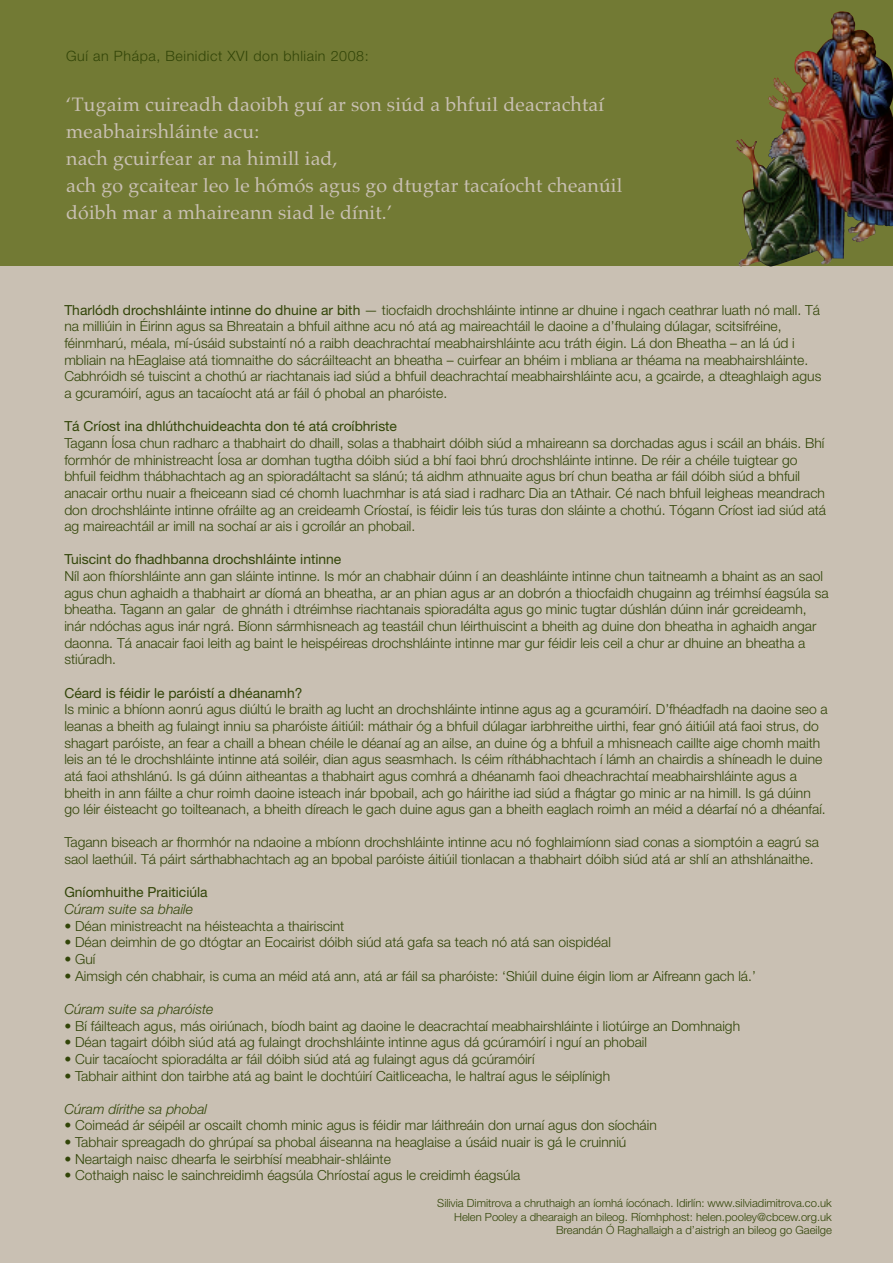
<style>
.page{position:relative;width:893px;height:1263px;background:#fff}
.page>*{position:absolute;margin:0;border:0;box-sizing:border-box;transform-origin:0 0}
.t1{font:19.5px/27px "Palatino";color:#c9c0b3}
.t2{font:300 14.25px "Helvetica Neue";letter-spacing:.04em;color:#324508}
.t3{font:300 13.8px/16.6px "Helvetica Neue";color:#324508}
.t4{font:13.8px "Helvetica Neue";color:#324508}
.t5{font:italic 300 13.8px "Helvetica Neue";color:#324508}
.t6{font:300 11.25px/13.5px "Helvetica Neue";color:#324508;text-align:right}
.s1{font-weight:400}
</style>
<div class="page">
<div style="left:0;top:257px;width:893px;height:1006px;background:#c9c0b3"></div>
<div style="left:0;top:0;width:893px;height:266px;background:#727a34"></div>
<img style="left:736px;top:77px;width:157px;height:190px">
<p class="t2" style="left:66px;top:47px;width:304px">Gu an Phápa, Beinidic XVI don bhliain 2008:</p>
<h1 class="t1" style="left:66px;top:91px;width:558px">‘Tugaim cuireadh daoibh guí ar son siúd a bhfuil deacrachtaí meabhairshláinte acu:<br>nach gcuirfear ar n himill iad,<br>ach go gcaitear le le hómó agus g dtugtar tacaíocht cheanúil dóibh mar a mhaireann siad le dínit</h1>
<p class="t3" style="left:72px;top:301px;width:749px"><span class="s1">harlódh drochshláinte intinne do dhuine ar bith</span> — tiocfaidh drochshláinte intinne a dhuine i ngach ceathrar luath nó ma l. Tá</p>
<p class="t3" style="left:64px;top:318px;width:719px">na milliúin in Éirinn agus sa Bhreatain a bhfuil aithne acu nó atá ag maireachtáil le daoine a d’fhulaing dúlagar, scitsifréine,</p>
<p class="t3" style="left:68px;top:335px;width:728px">éinmharú, méala, mí-úsáid substaintí nó a raibh deachrachtaí meabhairshláinte acu tráth éigin. Lá don Bheatha – an lá úd i</p>
<p class="t3" style="left:64px;top:351px;width:745px">mbliain na hEaglaise atá tiomnaithe do sácráilteacht an bheatha – cuirfear an bhéim i mbliana ar théama na meabhairshláinte.</p>
<p class="t3" style="left:64px;top:368px;width:758px">Cabhróidh sé tuiscint a chothú ar riachtanais iad siúd a bhfuil deachrachtaí meabhairshláinte acu, a gcairde, a dteaghlaigh agus</p>
<p class="t3" style="left:75px;top:384px;width:373px">gcuramóirí, agus an tacaíocht atá ar fáil ó phobal an pharóiste.</p>
<p class="t4" style="left:64px;top:418px;width:334px">Tá Críost ina dhlúthchuideachta don té atá croíbhriste</p>
<p class="t3" style="left:64px;top:434px;width:763px;text-indent:6px">agann Íosa chun radharc a thabhairt do dhaill, solas a thabhairt dóibh siúd a mhaireann sa dorchadas agus i scáil an bháis. Bhí formhór de mhinistreacht Íosa ar domhan tugtha dóibh siúd a bhí faoi bhrú drochshláinte intinne. De réir a chéile tuigtear go bhfuil feidhm thábhachtach ag an spioradáltacht sa slánú; tá aidhm athnuaite agus brí chun beatha ar fáil dóibh siúd a bhfui anacair orthu nuair a fheiceann siad cé chomh luachmhar is atá siad i radharc Dia an tAthair. Cé nach bhfuil leigheas meandrach don drochshláinte intinne ofráilte ag an creideamh Críostaí, is féidir leis tús turas don sláinte a chothú. Tógann Críost iad siúd atá ag maireachtáil a imill na sochaí ar ais i gcroílár an phobail.</p>
<p class="t4" style="left:71px;top:551px;width:272px">uiscint do fhadhbanna drochshláinte intinne</p>
<p class="t3" style="left:64px;top:568px;width:766px">Níl aon fhíorshláinte ann gan sláinte intinne. Is mór an chabhair dúinn í an deashláinte intinne chun taitneamh a bhaint as an saol agus chun aghaidh a thabhairt ar díomá an bheatha, ar an phian agus ar an dobrón a thiocfaidh chugainn ag tréimhsí éagsúla sa bheatha. Tagann an galar de ghnáth i dtréimhse riachtanais spioradálta agus go minic tugtar dúshlán dúinn inár gcreideamh, inár ndóchas agus inár ngrá. Bíonn sármhisneach ag teastáil chun léirthuiscint a bheith ag duine don bheatha in aghaidh angar daonna. Tá anacair faoi leith ag baint le heispéireas drochshláinte intinne ma gur féidir leis ceil a chur ar dhuine an bheatha a stiúradh.</p>
<p class="t4" style="left:64px;top:684px;width:83px">Céard is féidi</p>
<p class="t4" style="left:168px;top:684px;width:136px">paróistí a dhéanamh?</p>
<p class="t3" style="left:64px;top:701px;width:765px">Is minic a bhíonn aonrú agus diúltú le braith ag lucht an drochshláinte intinne agus ag a gcuramóirí. D’fhéadfadh na daoine seo a leanas a bheith ag fulaingt inniu sa pharóiste áitiúil: máthair óg a bhfuil dúlagar iarbhreithe uirthi, fear gnó áitiúil atá faoi strus, d shagart paróiste, an fear a chaill a bhean chéile le déanaí ag an ailse, an duine óg a bhfuil a mhisneach caillte aige chomh maith leis an té le drochshláinte intinne atá soiléir, dian agus seasmhach. Is céim ríthábhachtach í lámh an chairdis a shíneadh le duine atá faoi athshlánú. Is gá dúinn aitheantas a thabhairt agus comhrá a dhéanamh faoi dheachrachtaí meabhairshláinte agus a bheith in ann fáilte a chur roimh daoine isteach inár bpobail, ach go háirithe iad siúd a fhágtar go minic ar na himill. Is gá dúinn go léir éisteacht go toilteanach, a bheith díreach le gach duine agus gan a bheith eaglach roimh an méid a déarfaí nó a dhéanfaí.</p>
<p class="t3" style="left:64px;top:834px;width:756px;text-align:center">agann biseach ar fhormhór na ndaoine a mbíonn drochshláinte intinne acu nó foghlaimíonn siad conas a siomptóin a eagr sa saol laethúil. Tá páirt sárthabhachtach ag an bpobal paróiste áitiúil tionlacan a thabhairt dóibh siúd atá ar shlí an athshlánaithe.</p>
<p class="t4" style="left:64px;top:884px;width:145px">Gníomhuithe Praiticiúla</p>
<p class="t5" style="left:64px;top:901px;width:130px">Cúram suite sa bhaile</p>
<p class="t3" style="left:75px;top:917px;width:682px">Déan ministreacht na héisteachta a thairiscint<br>Déan deimhin de go dtógtar an Eocairist dóibh siúd atá gafa sa teach nó atá san oispidéal<br>Guí<br>Aimsigh cén chabhair, is cuma an méid atá ann, atá a fáil sa pharóiste: ‘Shiúil duine éigin liom ar Aifreann gach lá.’</p>
<p class="t5" style="left:64px;top:1001px;width:150px">Cúram suite sa pharóiste</p>
<p class="t3" style="left:75px;top:1017px;width:666px">Bí fáilteach agus, más oiriúnach, bíodh baint ag daoine le deacrachtaí meabhairshláinte i liotúirge an Domhnaigh Déan tagairt dóibh siúd atá ag fulaingt drochshláinte intinne agus dá gcúramóirí i nguí an phobail<br>Cuir tacaíocht spioradálta ar fáil dóibh siúd atá ag fulaingt agus dá gcúramóirí<br>Tabhair aithint don tairbhe atá ag baint le dochtúirí Caitliceacha, le haltraí agus le séiplínigh</p>
<p class="t5" style="left:64px;top:1101px;width:145px">Cúram dírithe sa phobal</p>
<p class="t3" style="left:75px;top:1117px;width:583px">Coimeád ár séipéil ar oscailt chomh minic agus is féidir mar láithreáin don urnaí agus don síocháin Tabhair spreagadh do ghrúpaí sa phobal áiseanna na heaglaise a úsáid nuair is gá le cruinniú Neartaigh naisc dhearfa le seirbhísí meabhair-shláinte<br>Cothaigh naisc le sainchreidimh éagsúla Chríostaí agus le creidimh éagsúla</p>
<p class="t6" style="left:444px;top:1196px;width:389px">ilivia Dimitrova a chruthaigh an íomh íocónach. Idirlín: www.s iadim ova.co.uk<br>Helen Pooley a dhearaigh an bileog. Ríomhphost: helen.p oley@cbcew.org.uk reandán Ó Ragha laigh a d’aistrigh an bileog go Ga ge</p>
</div>
